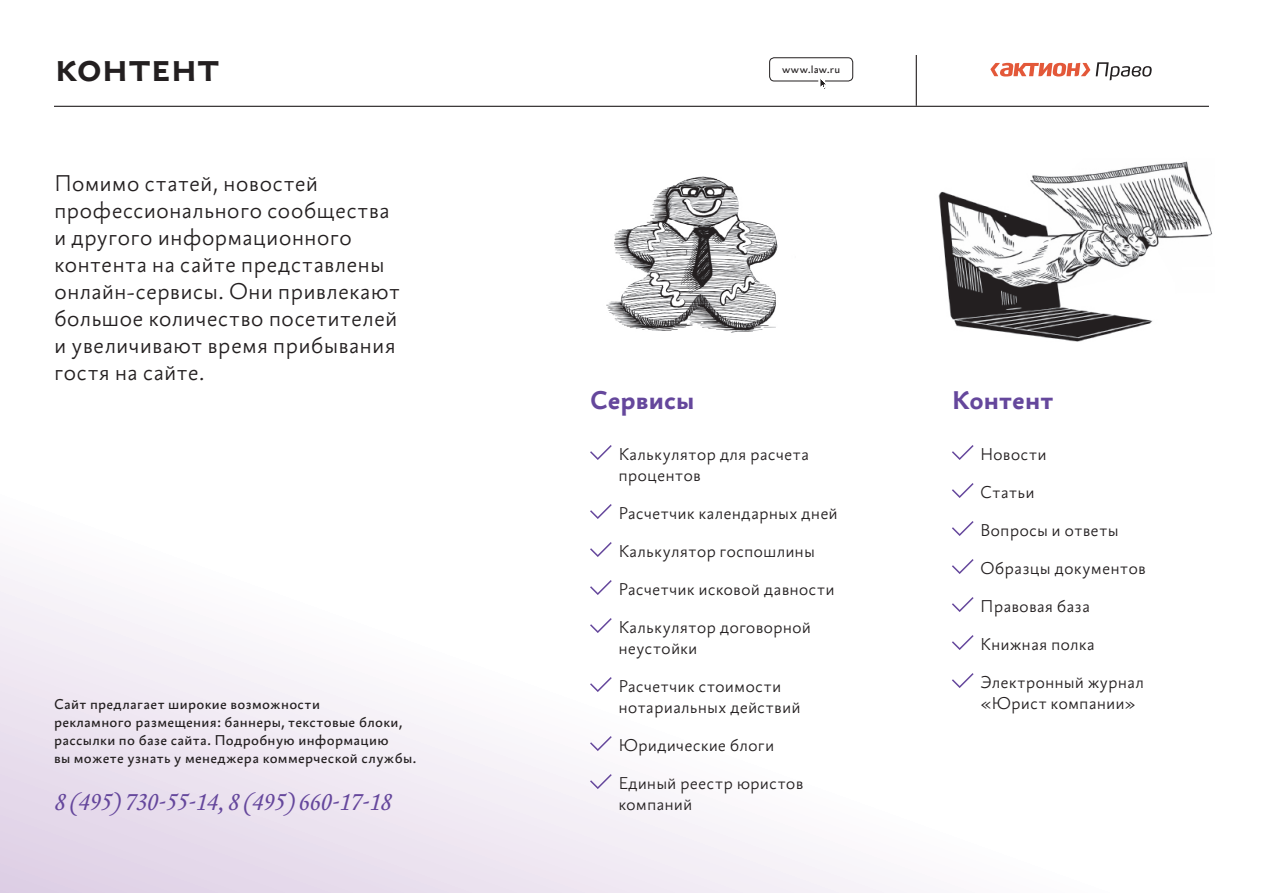
<style>
.page{position:relative;width:1263px;height:893px;background:#fff}
.page>*{position:absolute;margin:0;border:0;box-sizing:border-box;transform-origin:0 0}
.t1{font:700 36.75px "Bureausans Display";letter-spacing:-.04em;color:#231f20}
.t2{font:700 27px "Bureausans";color:#65479c}
.t3{font:300 24px/27px "Bureausans";color:#231f20}
.t4{font:italic 24px "Bureauserif";color:#65479c}
.t5{font:300 18px/38px "Bureausans";color:#231f20}
.t6{font:15px/18px "Bureausans";letter-spacing:.02em;color:#231f20}
.t7{font:11.25px "Bureausans";letter-spacing:.025em;color:#231f20}
</style>
<div class="page">
<svg style="left:0;top:567px;width:907px;height:326px"></svg>
<img style="left:938px;top:161px;width:275px;height:181px">
<svg style="left:990px;top:63px;width:100px;height:14px"></svg>
<svg style="left:1096px;top:62px;width:56px;height:18px"></svg>
<div style="left:769px;top:57px;width:84px;height:24px;border:1px solid #231f20;border-radius:5px"></div>
<svg style="left:819px;top:79px;width:8px;height:10px"></svg>
<hr style="left:54px;top:106px;width:1155px;height:1px;background:#231f20">
<hr style="left:916px;top:55px;width:1px;height:51px;background:#231f20">
<svg style="left:590px;top:445px;width:22px;height:15px"></svg>
<svg style="left:590px;top:504px;width:22px;height:15px"></svg>
<svg style="left:590px;top:542px;width:22px;height:15px"></svg>
<svg style="left:588px;top:578px;width:25px;height:18px"></svg>
<svg style="left:588px;top:616px;width:25px;height:18px"></svg>
<svg style="left:588px;top:675px;width:25px;height:18px"></svg>
<svg style="left:588px;top:734px;width:25px;height:18px"></svg>
<svg style="left:588px;top:772px;width:25px;height:18px"></svg>
<svg style="left:952px;top:445px;width:22px;height:15px"></svg>
<svg style="left:952px;top:483px;width:22px;height:15px"></svg>
<svg style="left:952px;top:521px;width:22px;height:15px"></svg>
<svg style="left:952px;top:559px;width:22px;height:15px"></svg>
<svg style="left:952px;top:597px;width:22px;height:15px"></svg>
<svg style="left:952px;top:635px;width:22px;height:15px"></svg>
<svg style="left:952px;top:673px;width:22px;height:15px"></svg>
<img style="left:606px;top:176px;width:172px;height:157px">
<h1 class="t1" style="left:54px;top:44px;width:168px">контент</h1>
<p class="t7" style="left:782px;top:62px;width:59px">www.law.ru</p>
<h3 class="t3" style="left:54px;top:171px;width:348px">Помимо статей, новостей профессионального сообщества и другого информационного контента на сайте представлены онлайн-сервисы. Они привлекают большое количество посетителей и увеличивают время прибывания гостя на сайте.</h3>
<h2 class="t2" style="left:590px;top:384px;width:106px">Сервисы</h2>
<p class="t5" style="left:618px;top:444px;width:192px;line-height:21px">Калькулятор для расчета процентов</p>
<p class="t5" style="left:618px;top:495px;width:221px">Расчетчик календарных дней<br>Калькулятор госпошлины<br>Расчетчик исковой давности<br>Калькулятор договорной</p>
<p class="t5" style="left:618px;top:630px;width:164px">неустойки<br>Расчетчик стоимости</p>
<p class="t5" style="left:618px;top:689px;width:187px">нотариальных действий<br>Юридические блоги<br>Единый реестр юристов</p>
<p class="t5" style="left:618px;top:786px;width:76px">компаний</p>
<h2 class="t2" style="left:952px;top:384px;width:103px">Контент</h2>
<p class="t5" style="left:980px;top:436px;width:167px">Новости<br>Статьи<br>Вопросы и ответы<br>Образцы документов<br>Правовая база<br>Книжная полка<br>Электронный журнал</p>
<p class="t6" style="left:54px;top:696px;width:267px">Сайт предлагает широкие возможности</p>
<p class="t5" style="left:980px;top:685px;width:157px">«Юрист компании»</p>
<p class="t6" style="left:54px;top:714px;width:364px">рекламного размещения: баннеры, текстовые блоки, рассылки по базе сайта. Подробную информацию<br>вы можете узнать у менеджера коммерческой службы.</p>
<h3 class="t4" style="left:54px;top:788px;width:339px">8 (495) 730-55-14, 8 (495) 660-17-18</h3>
</div>
